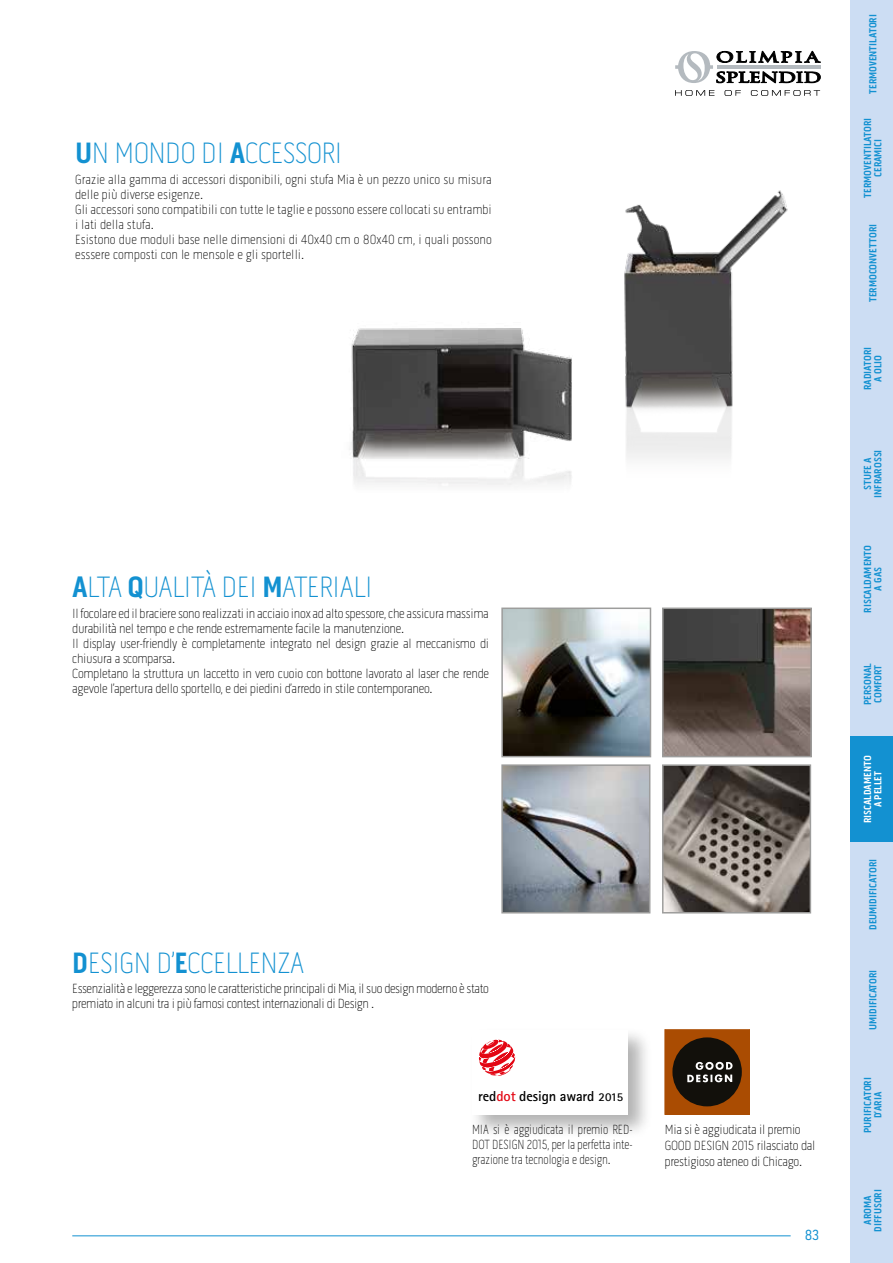
<style>
.page{position:relative;width:893px;height:1263px;background:#fff}
.page>*{position:absolute;margin:0;border:0;box-sizing:border-box;transform-origin:0 0}
.t1{font:100 30px "Pill Gothic 300 mg";letter-spacing:-.02em;color:#1391d1}
.t2{font:15px "Pill Gothic 300 mg";color:#1391d1}
.t3{font:700 14.55px "Rotis Sans Serif";letter-spacing:-.005em;color:#000}
.t4{font:100 13.5px/15px "Pill Gothic 300 mg";letter-spacing:-.02em;color:#000}
.t5{font:100 13.5px/15px "Pill Gothic 300 mg";color:#000}
.t6{font:100 13.5px/15px "Pill Gothic 300 mg";letter-spacing:-.02em;color:#000;text-align:justify;scale:.9 1}
.t7{font:700 10.5px/10.5px "Pill Gothic 300 mg";color:#1391d1;text-align:center}
.t8{font:700 10.5px/10.5px "Pill Gothic 300 mg";color:#fff;text-align:center}
.s1{font-weight:700}
.s2{color:#e30613}
.s3{font-size:12px}
</style>
<div class="page">
<hr style="left:72px;top:1235px;width:719px;height:1px;background:#1391d1">
<svg style="left:675px;top:50px;width:146px;height:46px"></svg>
<div style="left:851px;top:105px;width:42px;height:105px;background:#ccddf3"></div>
<div style="left:851px;top:0;width:42px;height:105px;background:#ccddf3"></div>
<div style="left:851px;top:210px;width:42px;height:106px;background:#ccddf3"></div>
<div style="left:851px;top:316px;width:42px;height:105px;background:#ccddf3"></div>
<div style="left:851px;top:421px;width:42px;height:105px;background:#ccddf3"></div>
<div style="left:851px;top:526px;width:42px;height:105px;background:#ccddf3"></div>
<div style="left:851px;top:631px;width:42px;height:106px;background:#ccddf3"></div>
<div style="left:851px;top:737px;width:42px;height:105px;background:#1391d1"></div>
<div style="left:851px;top:842px;width:42px;height:105px;background:#ccddf3"></div>
<div style="left:851px;top:947px;width:42px;height:105px;background:#ccddf3"></div>
<div style="left:851px;top:1052px;width:42px;height:106px;background:#ccddf3"></div>
<div style="left:851px;top:1158px;width:42px;height:105px;background:#ccddf3"></div>
<div style="left:850px;top:1254px;width:43px;height:9px;background:#ccddf3"></div>
<img style="left:349px;top:328px;width:223px;height:158px">
<img style="left:624px;top:190px;width:164px;height:269px">
<img style="left:665px;top:767px;width:143px;height:143px">
<div style="left:662px;top:764px;width:149px;height:149px;border:2px solid #9d9d9c"></div>
<img style="left:504px;top:767px;width:143px;height:143px">
<div style="left:501px;top:764px;width:149px;height:149px;border:2px solid #9d9d9c"></div>
<img style="left:504px;top:610px;width:144px;height:144px">
<div style="left:501px;top:607px;width:150px;height:150px;border:2px solid #9d9d9c"></div>
<img style="left:665px;top:610px;width:144px;height:144px">
<div style="left:662px;top:607px;width:150px;height:150px;border:2px solid #9d9d9c"></div>
<div style="left:469px;top:1026px;width:183px;height:112px;background:#000;opacity:.3"></div>
<div style="left:472px;top:1029px;width:156px;height:85px;background:#fff"></div>
<svg style="left:479px;top:1039px;width:36px;height:37px"></svg>
<div style="left:665px;top:1030px;width:85px;height:84px;background:#aa4c02"></div>
<div style="left:665px;top:1029px;width:85px;height:85px;border:1px solid #aa4c02"></div>
<div style="left:672px;top:1037px;width:70px;height:69px;background:#12100b;border-radius:50%"></div>
<svg style="left:687px;top:1062px;width:46px;height:20px"></svg>
<h1 class="t1" style="left:75px;top:136px;width:269px"><span class="s1">U</span>N MONDO DI <span class="s1">A</span>CCESSORI</h1>
<p class="t5" style="left:75px;top:172px;width:418px">Grazie alla gamma di accessori disponibili, ogni stufa Mia è un pezzo unico su misura delle più diverse esigenze.<br>Gli accessori sono compatibili con tutte le taglie e possono essere collocati su entrambi i lati della stufa.<br>Esistono due moduli base nelle dimensioni di 40x40 cm o 80x40 cm, i quali possono esssere composti con le mensole e gli sportelli.</p>
<h1 class="t1" style="left:72px;top:569px;width:302px"><span class="s1">A</span>LTA <span class="s1">Q</span>UALITÀ DEI <span class="s1">M</span>ATERIALI</h1>
<p class="t4" style="left:72px;top:605px;width:418px">Il focolare ed il braciere sono realizzati in acciaio inox ad alto spessore, che assicura massima durabilità nel tempo e che rende estremamente facile la manutenzione.<br>Il display user-friendly è completamente integrato nel design grazie al meccanismo di chiusura a scomparsa.<br>Completano la struttura un laccetto in vero cuoio con bottone lavorato al laser che rende agevole l’apertura dello sportello, e dei piedini d’arredo in stile contemporaneo.</p>
<h1 class="t1" style="left:72px;top:945px;width:233px"><span class="s1">D</span>ESIGN D’<span class="s1">E</span>CCELLENZA</h1>
<p class="t4" style="left:72px;top:981px;width:418px">Essenzialità e leggerezza sono le caratteristiche principali di Mia, il suo design moderno è stato premiato in alcuni tra i più famosi contest internazionali di Design .</p>
<p class="t3" style="left:478px;top:1086px;width:146px">red<span class="s2">dot</span> design award <span class="s3">2015</span></p>
<p class="t6" style="left:472px;top:1122px;width:180px">MIA si è aggiudicata il premio RED-DOT DESIGN 2015, per la perfetta inte&shy;grazione tra tecnologia e design.</p>
<p class="t4" style="left:665px;top:1121px;width:152px;line-height:16.2px">Mia si è aggiudicata il premio<br>GOOD DESIGN 2015 rilasciato dal prestigioso ateneo di Chicago.</p>
<p class="t2" style="left:805px;top:1226px;width:16px">83</p>
<p class="t7" style="left:868px;top:94px;width:81px;rotate:-90deg">TERMOVENTILATORI</p>
<p class="t7" style="left:862px;top:198px;width:81px;rotate:-90deg">TERMOVENTILATORI<br>CERAMICI</p>
<p class="t7" style="left:868px;top:302px;width:80px;rotate:-90deg">TERMOCONVETTORI</p>
<p class="t7" style="left:862px;top:390px;width:45px;rotate:-90deg">RADIATORI<br>A OLIO</p>
<p class="t7" style="left:862px;top:498px;width:50px;rotate:-90deg">STUFE A<br>INFRAROSSI</p>
<p class="t7" style="left:862px;top:613px;width:69px;rotate:-90deg">RISCALDAMENTO<br>A GAS</p>
<p class="t7" style="left:862px;top:705px;width:44px;text-align:left;rotate:-90deg">PERSONAL<br>COMFORT</p>
<p class="t8" style="left:862px;top:823px;width:69px;rotate:-90deg">RISCALDAMENTO<br>A PELLET</p>
<p class="t7" style="left:868px;top:930px;width:72px;rotate:-90deg">DEUMIDIFICATORI</p>
<p class="t7" style="left:868px;top:1030px;width:62px;rotate:-90deg">UMIDIFICATORI</p>
<p class="t7" style="left:862px;top:1133px;width:57px;rotate:-90deg">PURIFICATORI<br>D’ARIA</p>
<p class="t7" style="left:862px;top:1231px;width:44px;rotate:-90deg">AROMA<br>DIFFUSORI</p>
</div>
